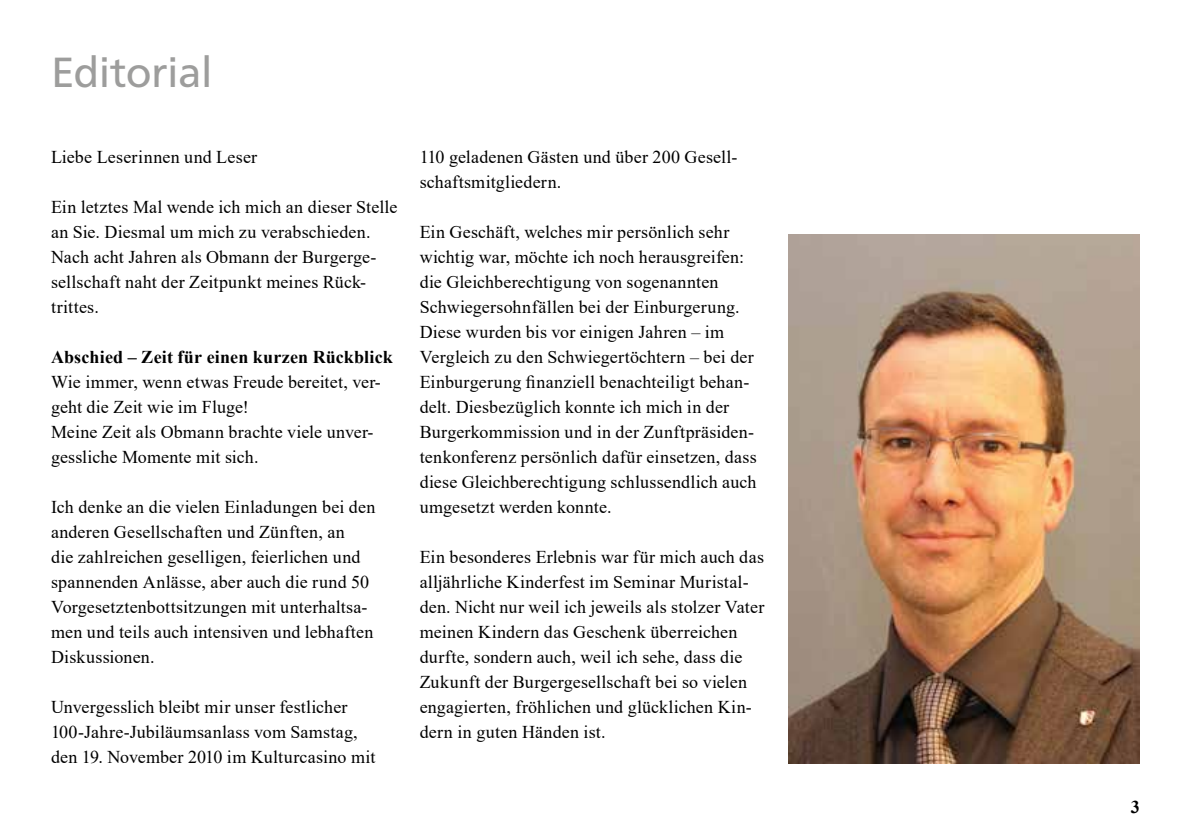
<style>
.page{position:relative;width:1191px;height:840px;background:#fff}
.page>*{position:absolute;margin:0;border:0;box-sizing:border-box;transform-origin:0 0}
.t1{font:42px "Frutiger Neue LT Pro";letter-spacing:-.015em;color:#9d9d9c}
.t2{font:18px/25px "Times New Roman";letter-spacing:.01em;color:#000}
.t3{font:700 18px "Times New Roman";letter-spacing:.01em;color:#000}
</style>
<div class="page">
<img style="left:788px;top:234px;width:352px;height:529px">
<h1 class="t1" style="left:51px;top:47px;width:163px">Editorial</h1>
<p class="t2" style="left:51px;top:143px;width:208px">Liebe Leserinnen und Leser</p>
<p class="t2" style="left:51px;top:193px;width:348px">Ein letztes Mal wende ich mich an dieser Stelle an Sie. Diesmal um mich zu verabschieden.<br>Nach acht Jahren als Obmann der Burgerge&shy;sellschaft naht der Zeitpunkt meines Rück&shy;trittes.</p>
<p class="t3" style="left:51px;top:343px;width:343px">Abschied – Zeit für einen kurzen Rückblick</p>
<p class="t2" style="left:51px;top:368px;width:331px">Wie immer, wenn etwas Freude bereitet, ver&shy;geht die Zeit wie im Fluge!<br>Meine Zeit als Obmann brachte viele unver&shy;gessliche Momente mit sich.</p>
<p class="t2" style="left:51px;top:493px;width:326px">Ich denke an die vielen Einladungen bei den anderen Gesellschaften und Zünften, an<br>die zahlreichen geselligen, feierlichen und spannenden Anlässe, aber auch die rund 50<br>Vorgesetztenbottsitzungen mit unterhaltsa&shy;men und teils auch intensiven und lebhaften Diskussionen.</p>
<p class="t2" style="left:51px;top:693px;width:326px">Unvergesslich bleibt mir unser festlicher<br>100-Jahre-Jubiläumsanlass vom Samstag, den 19. November 2010 im Kulturcasino mit</p>
<p class="t2" style="left:420px;top:143px;width:319px">110 geladenen Gästen und über 200 Gesell&shy;schaftsmitgliedern.</p>
<p class="t2" style="left:420px;top:218px;width:339px">Ein Geschäft, welches mir persönlich sehr wichtig war, möchte ich noch herausgreifen: die Gleichberechtigung von sogenannten Schwiegersohnfällen bei der Einburgerung.<br>Diese wurden bis vor einigen Jahren – im Vergleich zu den Schwiegertöchtern – bei der Einburgerung finanziell benachteiligt behan&shy;delt. Diesbezüglich konnte ich mich in der Burgerkommission und in der Zunftpräsiden&shy;tenkonferenz persönlich dafür einsetzen, dass diese Gleichberechtigung schlussendlich auch umgesetzt werden konnte.</p>
<p class="t2" style="left:420px;top:543px;width:346px">Ein besonderes Erlebnis war für mich auch das alljährliche Kinderfest im Seminar Muristal&shy;den. Nicht nur weil ich jeweils als stolzer Vater meinen Kindern das Geschenk überreichen durfte, sondern auch, weil ich sehe, dass die Zukunft der Burgergesellschaft bei so vielen engagierten, fröhlichen und glücklichen Kin&shy;dern in guten Händen ist.</p>
<p class="t3" style="left:1131px;top:793px;width:10px">3</p>
</div>
